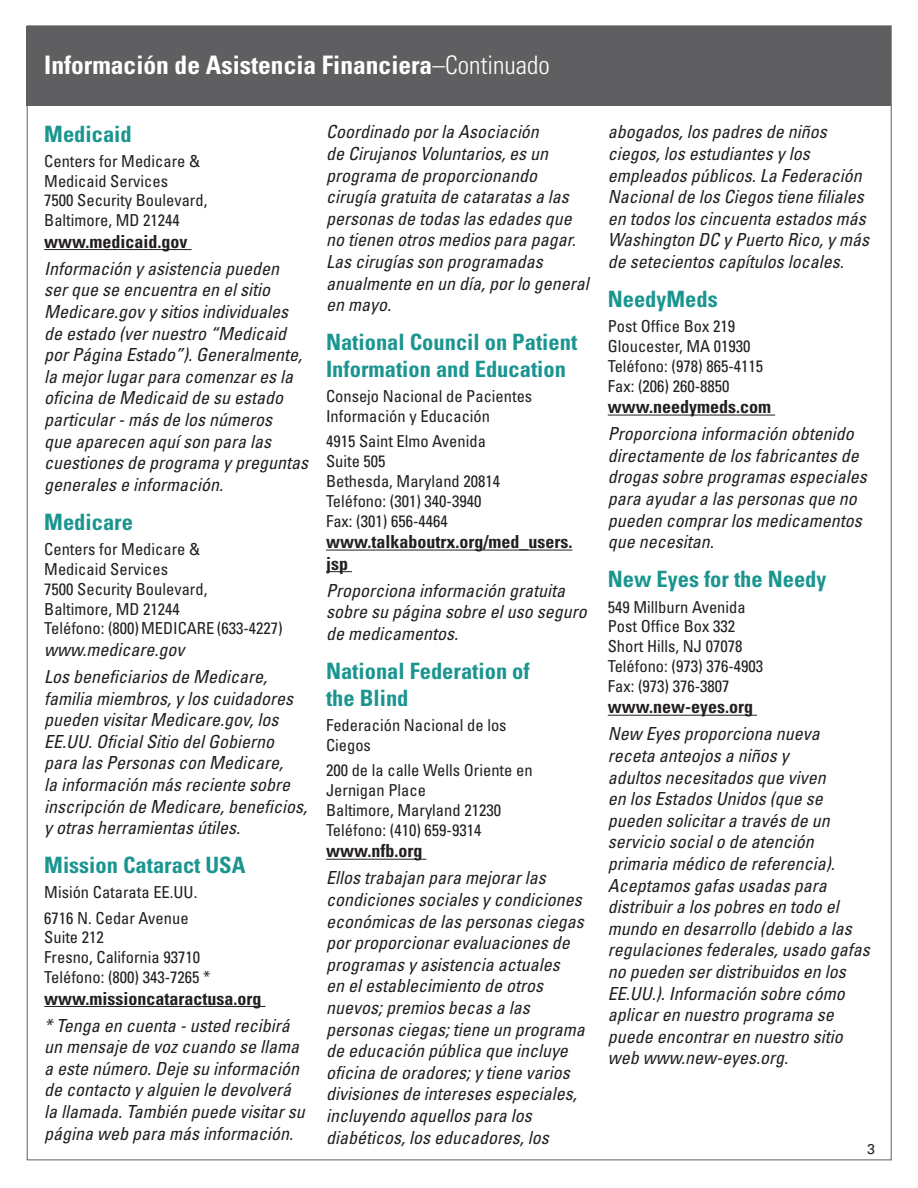
<style>
.page{position:relative;width:918px;height:1188px;background:#fff}
.page>*{position:absolute;margin:0;border:0;box-sizing:border-box;transform-origin:0 0}
.t1{font:700 condensed 25.5px "Univers LT Std";color:#fff}
.t2{font:700 condensed 22.5px/27px "Univers LT Std";color:#1b9590}
.ITalic_description{font:italic condensed 18px/21.6px "Univers LT Std";color:#231f20}
.web_address{font:700 condensed 18px/21.6px "Univers LT Std";color:#231f20}
.Address{font:condensed 16.5px "Univers LT Std";color:#231f20}
.Body{font:condensed 16.5px "Univers LT Std";color:#231f20}
.t3{font:14.25px "Univers LT Std";color:#231f20}
.s1{font-weight:300}
</style>
<div class="page">
<div style="left:26px;top:26px;width:865px;height:80px;background:#5f5f62"></div>
<hr style="left:44px;top:249px;width:148px;height:1px;background:#231f20">
<hr style="left:44px;top:1006px;width:222px;height:1px;background:#231f20">
<hr style="left:326px;top:550px;width:246px;height:1px;background:#231f20">
<svg style="left:326px;top:571px;width:26px;height:1px"></svg>
<hr style="left:326px;top:859px;width:100px;height:1px;background:#231f20">
<hr style="left:608px;top:415px;width:167px;height:1px;background:#231f20">
<hr style="left:608px;top:715px;width:149px;height:1px;background:#231f20">
<p class="t1" style="left:44px;top:50px;width:507px">Información de Asistencia Financiera<span class="s1">–Continuado</span></p>
<p class="t2" style="left:44px;top:120px;width:89px">Medicaid</p>
<p class="Address" style="left:44px;top:150px;width:157px">Centers for Medicare &amp;</p>
<p class="Address" style="left:44px;top:170px;width:125px">Medicaid Services</p>
<p class="Address" style="left:44px;top:190px;width:165px">7500 Security Boulevard,</p>
<p class="Address" style="left:44px;top:210px;width:137px">Baltimore, MD 21244</p>
<p class="web_address" style="left:44px;top:230px;width:145px">www.medicaid.gov</p>
<p class="ITalic_description" style="left:44px;top:257px;width:265px">Información y asistencia pueden<br>ser que se encuentra en el sitio<br>Medicare.gov y sitios individuales de estado (ver nuestro “Medicaid por Página Estado”). Generalmente, la mejor lugar para comenzar es la oficina de Medicaid de su estado particular - más de los números<br>que aparecen aquí son para las cuestiones de programa y preguntas generales e información.</p>
<p class="t2" style="left:44px;top:508px;width:90px">Medicare</p>
<p class="Address" style="left:44px;top:539px;width:157px">Centers for Medicare &amp;</p>
<p class="Address" style="left:44px;top:559px;width:125px">Medicaid Services</p>
<p class="Address" style="left:44px;top:578px;width:165px">7500 Security Boulevard,</p>
<p class="Address" style="left:44px;top:598px;width:137px">Baltimore, MD 21244</p>
<p class="Address" style="left:44px;top:618px;width:240px">Teléfono: (800) MEDICARE (633-4227)</p>
<p class="ITalic_description" style="left:44px;top:639px;width:142px">www.medicare.gov</p>
<p class="ITalic_description" style="left:44px;top:666px;width:264px">Los beneficiarios de Medicare, familia miembros, y los cuidadores pueden visitar Medicare.gov, los EE.UU. Oficial Sitio del Gobierno para las Personas con Medicare,<br>la información más reciente sobre inscripción de Medicare, beneficios, y otras herramientas útiles.</p>
<p class="t2" style="left:44px;top:852px;width:203px">Mission Cataract USA</p>
<p class="Body" style="left:44px;top:882px;width:155px">Misión Catarata EE.UU.</p>
<p class="Address" style="left:44px;top:907px;width:146px">6716 N. Cedar Avenue</p>
<p class="Address" style="left:44px;top:927px;width:61px">Suite 212</p>
<p class="Address" style="left:44px;top:947px;width:157px">Fresno, California 93710</p>
<p class="Address" style="left:44px;top:967px;width:168px">Teléfono: (800) 343-7265 *</p>
<p class="web_address" style="left:44px;top:987px;width:219px">www.missioncataractusa.org</p>
<p class="ITalic_description" style="left:44px;top:1014px;width:262px">* Tenga en cuenta - usted recibirá un mensaje de voz cuando se llama a este número. Deje su información de contacto y alguien le devolverá la llamada. También puede visitar su página web para más información.</p>
<p class="ITalic_description" style="left:326px;top:121px;width:264px">Coordinado por la Asociación<br>de Cirujanos Voluntarios, es un programa de proporcionando cirugía gratuita de cataratas a las personas de todas las edades que no tienen otros medios para pagar.<br>Las cirugías son programadas anualmente en un día, por lo general en mayo.</p>
<p class="t2" style="left:326px;top:329px;width:253px">National Council on Patient<br>Information and Education</p>
<p class="Body" style="left:326px;top:386px;width:208px">Consejo Nacional de Pacientes</p>
<p class="Body" style="left:326px;top:406px;width:166px">Información y Educación</p>
<p class="Address" style="left:326px;top:431px;width:161px">4915 Saint Elmo Avenida</p>
<p class="Address" style="left:326px;top:451px;width:61px">Suite 505</p>
<p class="Address" style="left:326px;top:471px;width:176px">Bethesda, Maryland 20814</p>
<p class="Address" style="left:326px;top:491px;width:157px">Teléfono: (301) 340-3940</p>
<p class="Address" style="left:326px;top:510px;width:123px">Fax: (301) 656-4464</p>
<p class="web_address" style="left:326px;top:531px;width:248px">www.talkaboutrx.org/med_users. jsp</p>
<p class="ITalic_description" style="left:326px;top:580px;width:262px">Proporciona información gratuita sobre su página sobre el uso seguro de medicamentos.</p>
<p class="t2" style="left:326px;top:658px;width:205px">National Federation of the Blind</p>
<p class="Body" style="left:326px;top:715px;width:182px">Federación Nacional de los</p>
<p class="Body" style="left:326px;top:735px;width:46px">Ciegos</p>
<p class="Address" style="left:326px;top:760px;width:208px">200 de la calle Wells Oriente en</p>
<p class="Address" style="left:326px;top:780px;width:101px">Jernigan Place</p>
<p class="Address" style="left:326px;top:800px;width:176px">Baltimore, Maryland 21230</p>
<p class="Address" style="left:326px;top:819px;width:157px">Teléfono: (410) 659-9314</p>
<p class="web_address" style="left:326px;top:840px;width:98px">www.nfb.org</p>
<p class="ITalic_description" style="left:326px;top:867px;width:260px">Ellos trabajan para mejorar las condiciones sociales y condiciones económicas de las personas ciegas por proporcionar evaluaciones de programas y asistencia actuales<br>en el establecimiento de otros nuevos; premios becas a las personas ciegas; tiene un programa de educación pública que incluye oficina de oradores; y tiene varios divisiones de intereses especiales, incluyendo aquellos para los diabéticos, los educadores, los</p>
<p class="ITalic_description" style="left:608px;top:121px;width:263px">abogados, los padres de niños ciegos, los estudiantes y los empleados públicos. La Federación Nacional de los Ciegos tiene filiales en todos los cincuenta estados más Washington DC y Puerto Rico, y más de setecientos capítulos locales.</p>
<p class="t2" style="left:608px;top:285px;width:111px">NeedyMeds</p>
<p class="Address" style="left:608px;top:316px;width:129px">Post Office Box 219</p>
<p class="Address" style="left:608px;top:336px;width:144px">Gloucester, MA 01930</p>
<p class="Address" style="left:608px;top:356px;width:157px">Teléfono: (978) 865-4115</p>
<p class="Address" style="left:608px;top:375px;width:123px">Fax: (206) 260-8850</p>
<p class="web_address" style="left:608px;top:396px;width:165px">www.needymeds.com</p>
<p class="ITalic_description" style="left:608px;top:423px;width:260px">Proporciona información obtenido directamente de los fabricantes de drogas sobre programas especiales para ayudar a las personas que no pueden comprar los medicamentos que necesitan.</p>
<p class="t2" style="left:608px;top:566px;width:220px">New Eyes for the Needy</p>
<p class="Address" style="left:608px;top:596px;width:139px">549 Millburn Avenida</p>
<p class="Address" style="left:608px;top:616px;width:129px">Post Office Box 332</p>
<p class="Address" style="left:608px;top:636px;width:136px">Short Hills, NJ 07078</p>
<p class="Address" style="left:608px;top:656px;width:157px">Teléfono: (973) 376-4903</p>
<p class="Address" style="left:608px;top:675px;width:123px">Fax: (973) 376-3807</p>
<p class="web_address" style="left:608px;top:696px;width:147px">www.new-eyes.org</p>
<p class="ITalic_description" style="left:608px;top:723px;width:263px">New Eyes proporciona nueva receta anteojos a niños y<br>adultos necesitados que viven<br>en los Estados Unidos (que se pueden solicitar a través de un servicio social o de atención primaria médico de referencia).<br>Aceptamos gafas usadas para distribuir a los pobres en todo el mundo en desarrollo (debido a las regulaciones federales, usado gafas no pueden ser distribuidos en los<br>EE.UU.). Información sobre cómo aplicar en nuestro programa se puede encontrar en nuestro sitio web www.new-eyes.org.</p>
<p class="t3" style="left:867px;top:1141px;width:9px">3</p>
</div>
